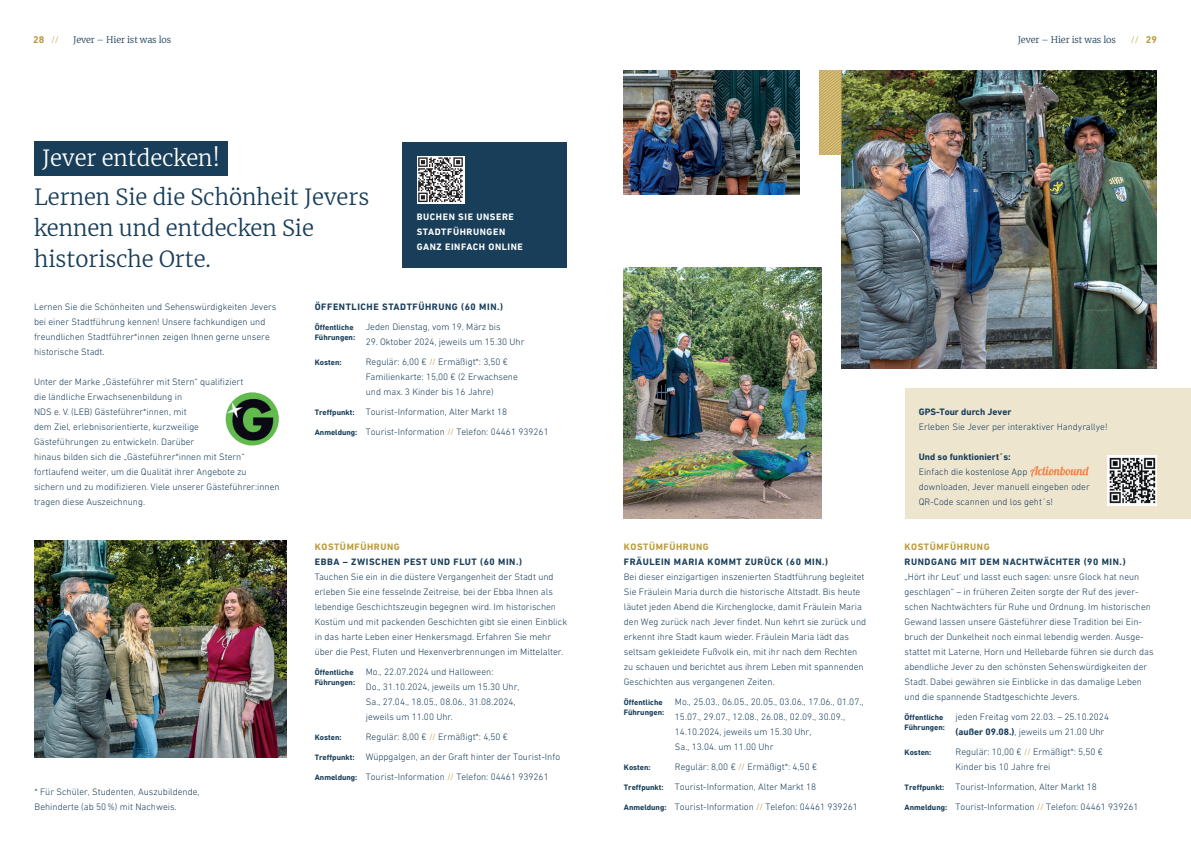
<style>
.page{position:relative;width:1191px;height:842px;background:#fff}
.page>*{position:absolute;margin:0;border:0;box-sizing:border-box;transform-origin:0 0}
.t1{font:300 22px/31px "Merriweather";color:#183e5a}
.t2{font:300 22px "Merriweather";color:#fff}
.t3{font:700 10px "DIN Next W1 G";color:#bc9a3c}
.t4{font:300 10px "DIN Next W1 G";color:#bc9a3c}
.t5{font:300 9.5px/15px "DIN Next W1 G";color:#183e5a}
.t6{font:700 9.5px "DIN Next W1 G";letter-spacing:.06em;color:#183e5a}
.t7{font:700 9.5px/15px "DIN Next W1 G";letter-spacing:.06em;color:#fff}
.t8{font:700 9.5px "DIN Next W1 G";letter-spacing:.06em;color:#bc9a3c}
.t9{font:700 9.5px "DIN Next W1 G";color:#183e5a}
.t10{font:300 9px "Merriweather";letter-spacing:-.01em;color:#183e5a}
.t11{font:700 8px/10px "DIN Next W1 G";color:#183e5a}
.s1{font-weight:300}
.s2{font-weight:700}
.s3{color:#bc9a3c}
.s4{font-weight:700;font-size:8px}
</style>
<div class="page">
<div style="left:34px;top:142px;width:194px;height:34px;background:#183e5a"></div>
<img style="left:226px;top:392px;width:53px;height:53px;border-radius:27px">
<img style="left:841px;top:71px;width:316px;height:298px">
<img style="left:34px;top:540px;width:252px;height:218px">
<div style="left:403px;top:142px;width:164px;height:125px;background:#183e5a"></div>
<svg style="left:819px;top:71px;width:22px;height:83px"></svg>
<img style="left:624px;top:267px;width:197px;height:252px">
<div style="left:417px;top:156px;width:47px;height:47px;background:#fff"></div>
<svg style="left:418px;top:157px;width:45px;height:45px"></svg>
<div style="left:904px;top:389px;width:287px;height:130px;background:#eee5cf"></div>
<img style="left:1030px;top:466px;width:59px;height:11px">
<img style="left:1107px;top:456px;width:50px;height:49px">
<img style="left:624px;top:71px;width:175px;height:123px">
<p class="t10" style="left:73px;top:33px;width:100px">Jever – Hier ist was los</p>
<p class="t10" style="left:1017px;top:33px;width:100px">Jever – Hier ist was los</p>
<p class="t3" style="left:33px;top:33px;width:27px">28 <span class="s1">//</span></p>
<p class="t4" style="left:1130px;top:33px;width:28px">// <span class="s2">29</span></p>
<h1 class="t2" style="left:42px;top:143px;width:180px">Jever entdecken!</h1>
<h1 class="t1" style="left:34px;top:181px;width:337px">Lernen Sie die Schönheit Jevers kennen und entdecken Sie historische Orte.</h1>
<p class="t6" style="left:315px;top:301px;width:190px">ÖFFENTLICHE STADTFÜHRUNG (60 MIN.)</p>
<p class="t11" style="left:315px;top:322px;width:42px">Öffentliche<br>Führungen:</p>
<p class="t5" style="left:366px;top:319px;width:136px">Jeden Dienstag, vom 19. März bis</p>
<p class="t5" style="left:366px;top:334px;width:160px">29. Oktober 2024, jeweils um 15.30 Uhr</p>
<p class="t11" style="left:315px;top:357px;width:28px">Kosten:</p>
<p class="t5" style="left:366px;top:354px;width:153px">Regulär: 6,00 € <span class="s3">//</span> Ermäßigt*: 3,50 €<br>Familienkarte: 15,00 € (2 Erwachsene und max. 3 Kinder bis 16 Jahre)</p>
<p class="t5" style="left:315px;top:402px;width:235px;line-height:20px"><span class="s4">Treffpunkt:</span> Tourist-Information, Alter Markt 18<br><span class="s4">Anmeldung:</span> Tourist-Information <span class="s3">//</span> Telefon: 04461 939261</p>
<p class="t7" style="left:417px;top:209px;width:108px">BUCHEN SIE UNSERE<br>STADTFÜHRUNGEN<br>GANZ EINFACH ONLINE</p>
<p class="t5" style="left:34px;top:299px;width:244px">Lernen Sie die Schönheiten und Sehenswürdigkeiten Jevers bei einer Stadtführung kennen! Unsere fachkundigen und freundlichen Stadtführer*innen zeigen Ihnen gerne unsere historische Stadt.</p>
<p class="t5" style="left:34px;top:374px;width:247px">Unter der Marke „Gästeführer mit Stern“ qualifiziert<br>die ländliche Erwachsenenbildung in<br>NDS e. V. (LEB) Gästeführer*innen, mit<br>dem Ziel, erlebnisorientierte, kurzweilige<br>Gästeführungen zu entwickeln. Darüber<br>hinaus bilden sich die „Gästeführer*innen mit Stern“ fortlaufend weiter, um die Qualität ihrer Angebote zu<br>sichern und zu modifizieren. Viele unserer Gästeführer:innen tragen diese Auszeichnung.</p>
<p class="t5" style="left:35px;top:784px;width:166px">* Für Schüler, Studenten, Auszubildende,<br>Behinderte (ab 50 %) mit Nachweis.</p>
<p class="t8" style="left:315px;top:541px;width:87px">KOSTÜMFÜHRUNG</p>
<p class="t6" style="left:315px;top:556px;width:209px">EBBA – ZWISCHEN PEST UND FLUT (60 MIN.)</p>
<p class="t5" style="left:315px;top:569px;width:254px">Tauchen Sie ein in die düstere Vergangenheit der Stadt und erleben Sie eine fesselnde Zeitreise, bei der Ebba Ihnen als lebendige Geschichtszeugin begegnen wird. Im historischen Kostüm und mit packenden Geschichten gibt sie einen Einblick in das harte Leben einer Henkersmagd. Erfahren Sie mehr über die Pest, Fluten und Hexenverbrennungen im Mittelalter.</p>
<p class="t11" style="left:315px;top:667px;width:42px">Öffentliche<br>Führungen:</p>
<p class="t5" style="left:366px;top:664px;width:155px">Mo., 22.07.2024 und Halloween:<br>Do., 31.10.2024, jeweils um 15.30 Uhr, Sa., 27.04., 18.05., 08.06., 31.08.2024, jeweils um 11.00 Uhr.</p>
<p class="t11" style="left:315px;top:732px;width:28px">Kosten:</p>
<p class="t5" style="left:315px;top:727px;width:247px;line-height:20px;text-indent:51px">Regulär: 8,00 € <span class="s3">//</span> Ermäßigt*: 4,50 €<br><span class="s4">Treffpunkt:</span> Wüppgalgen, an der Graft hinter der Tourist-Info<br><span class="s4">Anmeldung:</span> Tourist-Information <span class="s3">//</span> Telefon: 04461 939261</p>
<p class="t8" style="left:624px;top:541px;width:87px">KOSTÜMFÜHRUNG</p>
<p class="t6" style="left:624px;top:556px;width:206px">FRÄULEIN MARIA KOMMT ZURÜCK (60 MIN.)</p>
<p class="t5" style="left:624px;top:569px;width:244px">Bei dieser einzigartigen inszenierten Stadtführung begleitet Sie Fräulein Maria durch die historische Altstadt. Bis heute läutet jeden Abend die Kirchenglocke, damit Fräulein Maria den Weg zurück nach Jever findet. Nun kehrt sie zurück und erkennt ihre Stadt kaum wieder. Fräulein Maria lädt das seltsam gekleidete Fußvolk ein, mit ihr nach dem Rechten zu schauen und berichtet aus ihrem Leben mit spannenden Geschichten aus vergangenen Zeiten.</p>
<p class="t11" style="left:624px;top:697px;width:42px">Öffentliche<br>Führungen:</p>
<p class="t5" style="left:675px;top:694px;width:190px">Mo., 25.03., 06.05., 20.05., 03.06., 17.06., 01.07., 15.07., 29.07., 12.08., 26.08., 02.09., 30.09., 14.10.2024, jeweils um 15.30 Uhr,<br>Sa., 13.04. um 11.00 Uhr</p>
<p class="t11" style="left:624px;top:762px;width:28px">Kosten:</p>
<p class="t5" style="left:624px;top:757px;width:235px;line-height:20px;text-indent:51px">Regulär: 8,00 € <span class="s3">//</span> Ermäßigt*: 4,50 €<br><span class="s4">Treffpunkt:</span> Tourist-Information, Alter Markt 18<br><span class="s4">Anmeldung:</span> Tourist-Information <span class="s3">//</span> Telefon: 04461 939261</p>
<p class="t9" style="left:918px;top:406px;width:94px">GPS-Tour durch Jever</p>
<p class="t5" style="left:918px;top:419px;width:190px">Erleben Sie Jever per interaktiver Handyrallye!</p>
<p class="t9" style="left:918px;top:451px;width:94px">Und so funktioniert´s:</p>
<p class="t5" style="left:918px;top:464px;width:172px">Einfach die kostenlose App<br>downloaden, Jever manuell eingeben oder<br>QR-Code scannen und los geht´s!</p>
<p class="t8" style="left:904px;top:541px;width:87px">KOSTÜMFÜHRUNG</p>
<p class="t6" style="left:904px;top:556px;width:222px">RUNDGANG MIT DEM NACHTWÄCHTER (90 MIN.)</p>
<p class="t5" style="left:904px;top:569px;width:251px">„Hört ihr Leut‘ und lasst euch sagen: unsre Glock hat neun geschlagen“ – in früheren Zeiten sorgte der Ruf des jever&shy;schen Nachtwächters für Ruhe und Ordnung. Im historischen Gewand lassen unsere Gästeführer diese Tradition bei Ein&shy;bruch der Dunkelheit noch einmal lebendig werden. Ausge&shy;stattet mit Laterne, Horn und Hellebarde führen sie durch das abendliche Jever zu den schönsten Sehenswürdigkeiten der Stadt. Dabei gewähren sie Einblicke in das damalige Leben und die spannende Stadtgeschichte Jevers.</p>
<p class="t11" style="left:904px;top:712px;width:42px">Öffentliche<br>Führungen:</p>
<p class="t5" style="left:955px;top:709px;width:155px">jeden Freitag vom 22.03. – 25.10.2024 <span class="s2">(außer 09.08.)</span>, jeweils um 21.00 Uhr</p>
<p class="t11" style="left:904px;top:747px;width:28px">Kosten:</p>
<p class="t5" style="left:955px;top:744px;width:149px">Regulär: 10,00 € <span class="s3">//</span> Ermäßigt*: 5,50 €<br>Kinder bis 10 Jahre frei</p>
<p class="t5" style="left:904px;top:777px;width:235px;line-height:20px"><span class="s4">Treffpunkt:</span> Tourist-Information, Alter Markt 18<br><span class="s4">Anmeldung:</span> Tourist-Information <span class="s3">//</span> Telefon: 04461 939261</p>
</div>
